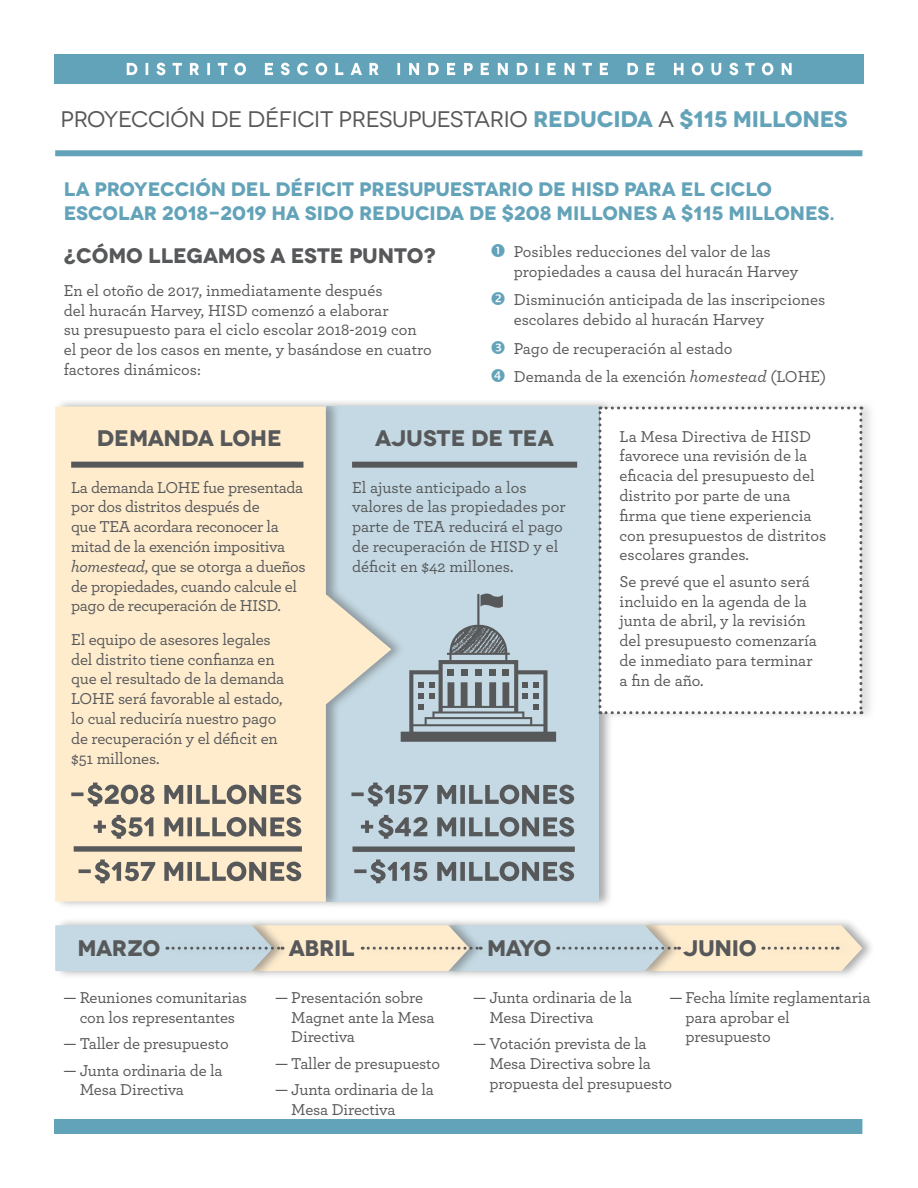
<style>
.page{position:relative;width:918px;height:1188px;background:#fff}
.page>*{position:absolute;margin:0;border:0;box-sizing:border-box;transform-origin:0 0}
.t1{font:22.5px "Novecentowide";letter-spacing:-.02em;color:#57585a}
.t2{font:700 22.5px "Novecentowide";letter-spacing:-.01em;color:#57585a}
.t3{font:700 21px "Novecentowide";letter-spacing:-.01em;color:#57585a}
.t4{font:700 19.5px/23.4px "Novecentowide";letter-spacing:-.01em;color:#63a3b9}
.t5{font:500 16.5px/19.8px "Archer";letter-spacing:-.01em;color:#57585a}
.s1{font-weight:700;color:#63a3b9}
.s2{font-style:italic}
</style>
<div class="page">
<div style="left:55px;top:150px;width:807px;height:6px;background:#63a3b9"></div>
<div style="left:54px;top:1119px;width:808px;height:15px;background:#63a3b9"></div>
<div style="left:643px;top:917px;width:234px;height:63px;background:#57585a;opacity:.5"></div>
<div style="left:447px;top:917px;width:233px;height:63px;background:#57585a;opacity:.5"></div>
<div style="left:250px;top:917px;width:234px;height:63px;background:#57585a;opacity:.5"></div>
<div style="left:54px;top:917px;width:233px;height:63px;background:#57585a;opacity:.5"></div>
<svg style="left:55px;top:925px;width:807px;height:46px;background:#dcded4"></svg>
<div style="left:54px;top:54px;width:810px;height:30px;background:#63a3b9"></div>
<svg style="left:127px;top:63px;width:665px;height:12px"></svg>
<div style="left:324px;top:398px;width:289px;height:512px;background:#57585a;opacity:.5"></div>
<div style="left:326px;top:407px;width:272px;height:495px;background:#c4d9e3"></div>
<svg style="left:405px;top:593px;width:151px;height:149px"></svg>
<div style="left:352px;top:462px;width:225px;height:6px;background:#57585a"></div>
<div style="left:54px;top:398px;width:351px;height:512px;background:#57585a;opacity:.5"></div>
<svg style="left:55px;top:407px;width:336px;height:495px;background:#f3e7ce"></svg>
<div style="left:71px;top:462px;width:232px;height:6px;background:#57585a"></div>
<div style="left:598px;top:399px;width:279px;height:323px;background:#57585a;opacity:.2"></div>
<svg style="left:598px;top:407px;width:264px;height:307px"></svg>
<svg style="left:354px;top:860px;width:220px;height:23px"></svg>
<svg style="left:361px;top:815px;width:213px;height:24px"></svg>
<svg style="left:351px;top:783px;width:223px;height:23px"></svg>
<div style="left:353px;top:846px;width:222px;height:6px;background:#57585a"></div>
<svg style="left:79px;top:860px;width:222px;height:23px;background:#bbb09e"></svg>
<svg style="left:94px;top:815px;width:207px;height:24px;background:#bcb19f"></svg>
<svg style="left:71px;top:783px;width:230px;height:23px;background:#b9ae9d"></svg>
<div style="left:74px;top:846px;width:228px;height:6px;background:#57585a"></div>
<p class="t1" style="left:61px;top:106px;width:789px">PROYECCIÓN DE DÉFICIT PRESUPUESTARIO <span class="s1">REDUCIDA</span> A <span class="s1">$115 MILLONES</span></p>
<p class="t4" style="left:64px;top:178px;width:773px">LA PROYECCIÓN DEL DÉFICIT PRESUPUESTARIO DE HISD PARA EL CICLO<br>ESCOLAR 2018-2019 HA SIDO REDUCIDA DE $208 MILLONES A $115 MILLONES.</p>
<p class="t3" style="left:64px;top:242px;width:374px">¿CÓMO LLEGAMOS A ESTE PUNTO?</p>
<p class="t5" style="left:64px;top:280px;width:370px">En el otoño de 2017, inmediatamente después<br>del huracán Harvey, HISD comenzó a elaborar<br>su presupuesto para el ciclo escolar 2018-2019 con el peor de los casos en mente, y basándose en cuatro factores dinámicos:</p>
<p class="t5" style="left:514px;top:241px;width:286px">Posibles reducciones del valor de las propiedades a causa del huracán Harvey</p>
<p class="t5" style="left:514px;top:289px;width:313px">Disminución anticipada de las inscripciones escolares debido al huracán Harvey</p>
<p class="t5" style="left:514px;top:337px;width:220px">Pago de recuperación al estado</p>
<p class="t5" style="left:514px;top:366px;width:314px">Demanda de la exención <span class="s2">homestead</span> (LOHE)</p>
<p class="t2" style="left:97px;top:424px;width:187px">DEMANDA LOHE</p>
<p class="t5" style="left:71px;top:476px;width:236px">La demanda LOHE fue presentada por dos distritos después de<br>que TEA acordara reconocer la mitad de la exención impositiva <span class="s2">homestead</span>, que se otorga a dueños de propiedades, cuando calcule el pago de recuperación de HISD.</p>
<p class="t5" style="left:71px;top:628px;width:215px">El equipo de asesores legales del distrito tiene confianza en que el resultado de la demanda<br>LOHE será favorable al estado, lo cual reduciría nuestro pago de recuperación y el déficit en $51 millones.</p>
<p class="t2" style="left:375px;top:424px;width:180px">AJUSTE DE TEA</p>
<p class="t5" style="left:352px;top:476px;width:215px">El ajuste anticipado a los valores de las propiedades por parte de TEA reducirá el pago de recuperación de HISD y el déficit en $42 millones.</p>
<p class="t5" style="left:620px;top:425px;width:208px">La Mesa Directiva de HISD favorece una revisión de la eficacia del presupuesto del distrito por parte de una firma que tiene experiencia con presupuestos de distritos escolares grandes.</p>
<p class="t5" style="left:620px;top:571px;width:199px">Se prevé que el asunto será incluido en la agenda de la junta de abril, y la revisión del presupuesto comenzaría de inmediato para terminar a fin de año.</p>
<p class="t2" style="left:77px;top:934px;width:84px">MARZO</p>
<p class="t5" style="left:64px;top:986px;width:185px;text-align:center">— Reuniones comunitarias con los representantes</p>
<p class="t5" style="left:64px;top:1033px;width:166px">— Taller de presupuesto</p>
<p class="t5" style="left:80px;top:1059px;width:144px;text-indent:-16px">— Junta ordinaria de la<br>Mesa Directiva</p>
<p class="t2" style="left:289px;top:934px;width:67px">ABRIL</p>
<p class="t5" style="left:291px;top:986px;width:145px;text-indent:-16px">— Presentación sobre<br>Magnet ante la Mesa<br>Directiva</p>
<p class="t5" style="left:275px;top:1053px;width:166px">— Taller de presupuesto</p>
<p class="t5" style="left:291px;top:1079px;width:144px;text-indent:-16px">— Junta ordinaria de la<br>Mesa Directiva</p>
<p class="t2" style="left:487px;top:934px;width:66px">MAYO</p>
<p class="t5" style="left:489px;top:986px;width:144px;text-indent:-16px">— Junta ordinaria de la<br>Mesa Directiva</p>
<p class="t5" style="left:489px;top:1033px;width:184px;text-indent:-16px">— Votación prevista de la<br>Mesa Directiva sobre la propuesta del presupuesto</p>
<p class="t2" style="left:683px;top:934px;width:75px">JUNIO</p>
<p class="t5" style="left:686px;top:986px;width:186px;text-indent:-16px">— Fecha límite reglamentaria para aprobar el presupuesto</p>
</div>
